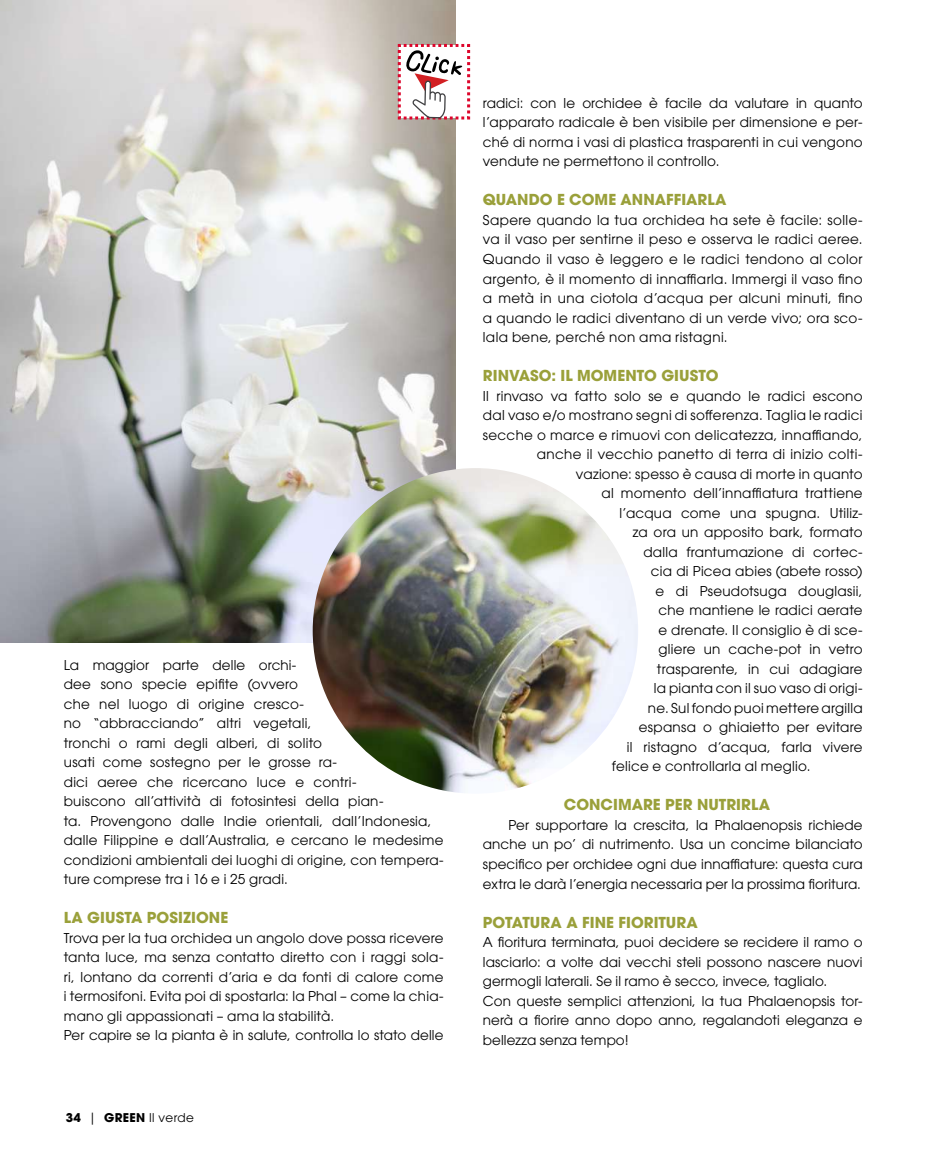
<style>
.page{position:relative;width:936px;height:1149px;background:#fff}
.page>*{position:absolute;margin:0;border:0;box-sizing:border-box;transform-origin:0 0}
.t1{font:700 15px "ITC Avant Garde Std";letter-spacing:.005em;color:#9aa03a}
.t2{font:13.5px/19.5px "ITC Avant Garde Std";letter-spacing:.015em;color:#000}
.t3{font:12px "ITC Avant Garde Std";letter-spacing:.025em;color:#000}
.s1{font-weight:700}
</style>
<div class="page">
<img style="left:0;top:0;width:455px;height:642px">
<img style="left:313px;top:468px;width:325px;height:325px;border-radius:163px">
<svg style="left:396px;top:0;width:75px;height:227px"></svg>
<p class="t2" style="left:64px;top:654px;width:381px">La maggior parte delle orchi-<br>dee sono specie epifite (ovvero<br>che nel luogo di origine cresco-<br>no “abbracciando” altri vegetali,<br>tronchi o rami degli alberi, di solito<br>usati come sostegno per le grosse ra-<br>dici aeree che ricercano luce e contri-<br>buiscono all’attività di fotosintesi della pian-<br>ta. Provengono dalle Indie orientali, dall’Indonesia, dalle Filippine e dall’Australia, e cercano le medesime condizioni ambientali dei luoghi di origine, con tempera&shy;ture comprese tra i 16 e i 25 gradi.</p>
<p class="t1" style="left:64px;top:907px;width:166px">LA GIUSTA POSIZIONE</p>
<p class="t2" style="left:64px;top:927px;width:381px">Trova per la tua orchidea un angolo dove possa ricevere tanta luce, ma senza contatto diretto con i raggi sola&shy;ri, lontano da correnti d’aria e da fonti di calore come i termosifoni. Evita poi di spostarla: la Phal – come la chia&shy;mano gli appassionati – ama la stabilità.<br>Per capire se la pianta è in salute, controlla lo stato delle</p>
<p class="t3" style="left:66px;top:1110px;width:129px"><span class="s1">34</span> | <span class="s1">GREEN</span> Il verde</p>
<p class="t2" style="left:483px;top:93px;width:381px;text-align:justify">radici: con le orchidee è facile da valutare in quanto l’apparato radicale è ben visibile per dimensione e per&shy;ché di norma i vasi di plastica trasparenti in cui vengono vendute ne permettono il controllo.</p>
<p class="t1" style="left:483px;top:190px;width:245px">QUANDO E COME ANNAFFIARLA</p>
<p class="t2" style="left:483px;top:210px;width:381px;text-align:justify">Sapere quando la tua orchidea ha sete è facile: solle&shy;va il vaso per sentirne il peso e osserva le radici aeree.<br>Quando il vaso è leggero e le radici tendono al color argento, è il momento di innaffiarla. Immergi il vaso fino a metà in una ciotola d’acqua per alcuni minuti, fino a quando le radici diventano di un verde vivo; ora sco&shy;lala bene, perché non ama ristagni.</p>
<p class="t1" style="left:483px;top:365px;width:237px">RINVASO: IL MOMENTO GIUSTO</p>
<p class="t2" style="left:483px;top:385px;width:381px">Il rinvaso va fatto solo se e quando le radici escono</p>
<p class="t2" style="left:483px;top:405px;width:381px">dal vaso e/o mostrano segni di sofferenza. Taglia le radici</p>
<p class="t2" style="left:483px;top:424px;width:381px">secche o marce e rimuovi con delicatezza, innaffiando,</p>
<p class="t2" style="left:537px;top:444px;width:327px">anche il vecchio panetto di terra di inizio colti-</p>
<p class="t2" style="left:576px;top:463px;width:288px">vazione: spesso è causa di morte in quanto</p>
<p class="t2" style="left:601px;top:483px;width:263px">al momento dell’innaffiatura trattiene</p>
<p class="t2" style="left:619px;top:502px;width:245px">l’acqua come una spugna. Utiliz-</p>
<p class="t2" style="left:633px;top:522px;width:231px">za ora un apposito bark, formato</p>
<p class="t2" style="left:643px;top:541px;width:220px">dalla frantumazione di cortec-</p>
<p class="t2" style="left:651px;top:561px;width:213px">cia di Picea abies (abete rosso)</p>
<p class="t2" style="left:655px;top:580px;width:208px">e di Pseudotsuga douglasii,</p>
<p class="t2" style="left:658px;top:600px;width:205px">che mantiene le radici aerate</p>
<p class="t2" style="left:658px;top:619px;width:205px">e drenate. Il consiglio è di sce-</p>
<p class="t2" style="left:658px;top:639px;width:205px">gliere un cache-pot in vetro</p>
<p class="t2" style="left:657px;top:658px;width:207px">trasparente, in cui adagiare</p>
<p class="t2" style="left:654px;top:678px;width:210px">la pianta con il suo vaso di origi-</p>
<p class="t2" style="left:648px;top:697px;width:216px">ne. Sul fondo puoi mettere argilla</p>
<p class="t2" style="left:639px;top:717px;width:225px">espansa o ghiaietto per evitare</p>
<p class="t2" style="left:627px;top:736px;width:237px">il ristagno d’acqua, farla vivere</p>
<p class="t2" style="left:612px;top:756px;width:200px">felice e controllarla al meglio.</p>
<p class="t1" style="left:564px;top:794px;width:208px">CONCIMARE PER NUTRIRLA</p>
<p class="t2" style="left:483px;top:814px;width:381px;text-align:justify;text-indent:26px">Per supportare la crescita, la Phalaenopsis richiede anche un po’ di nutrimento. Usa un concime bilanciato specifico per orchidee ogni due innaffiature: questa cura extra le darà l’energia necessaria per la prossima fioritura.</p>
<p class="t1" style="left:483px;top:911px;width:216px">POTATURA A FINE FIORITURA</p>
<p class="t2" style="left:483px;top:931px;width:381px">A fioritura terminata, puoi decidere se recidere il ramo o lasciarlo: a volte dai vecchi steli possono nascere nuovi germogli laterali. Se il ramo è secco, invece, taglialo.<br>Con queste semplici attenzioni, la tua Phalaenopsis tor&shy;nerà a fiorire anno dopo anno, regalandoti eleganza e bellezza senza tempo!</p>
</div>
